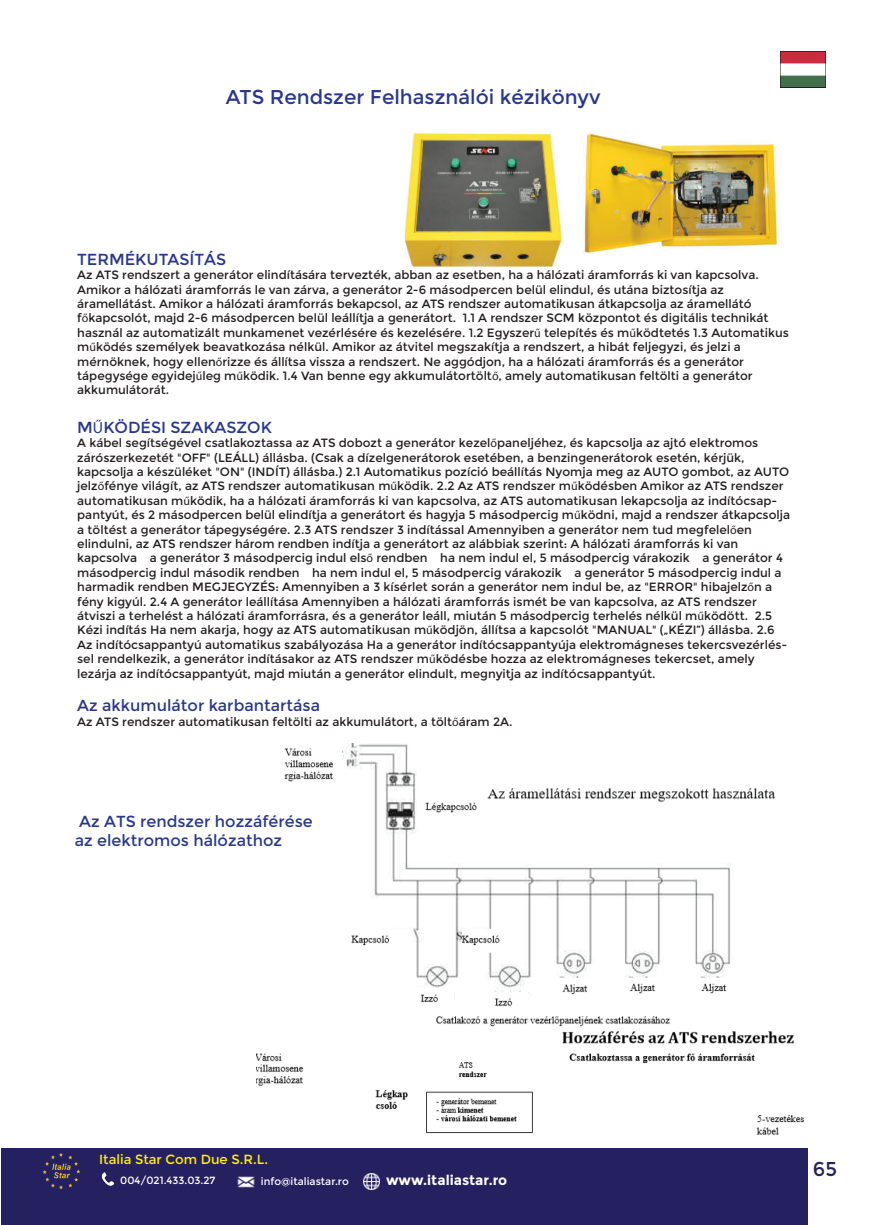
<style>
.page{position:relative;width:874px;height:1225px;background:#fff}
.page>*{position:absolute;margin:0;border:0;box-sizing:border-box;transform-origin:0 0}
.t1{font:20px "Montserrat";color:#283890}
.t2{font:20px "Montserrat";color:#252161}
.t3{font:16px/19.2px "Montserrat";color:#283890}
.t4{font:700 13.8px "Montserrat";color:#fff}
.t5{font:13.2px "Montserrat";color:#fff101}
.t6{font:12px/14.4px "Montserrat";color:#231f20}
.t7{font:10.4px "Montserrat";color:#fff}
.s1{font-family:"Myriad Pro"}
</style>
<div class="page">
<div style="left:1px;top:1149px;width:806px;height:76px;background:#252161"></div>
<img style="left:44px;top:1153px;width:36px;height:35px">
<svg style="left:101px;top:1172px;width:13px;height:13px"></svg>
<img style="left:237px;top:1176px;width:18px;height:12px">
<img style="left:363px;top:1173px;width:16px;height:16px">
<img style="left:404px;top:132px;width:373px;height:135px">
<img style="left:780px;top:52px;width:45px;height:36px">
<img style="left:257px;top:743px;width:547px;height:392px">
<h1 class="t1" style="left:226px;top:86px;width:376px">ATS Rendszer Felhasználói kézikönyv</h1>
<h2 class="t3" style="left:77px;top:250px;width:150px">TERMÉKUTASÍTÁS</h2>
<p class="t6" style="left:77px;top:268px;width:713px">Az ATS rendszert a generátor elindítására tervezték, abban az esetben, ha a hálózati áramforrás ki van kapcsolva.<br>Amikor a hálózati áramforrás le van zárva, a generátor 2-6 másodpercen belül elindul, és utána biztosítja az áramellátást. Amikor a hálózati áramforrás bekapcsol, az ATS rendszer automatikusan átkapcsolja az áramellátó f<span class="s1">ő</span>kapcsolót, majd 2-6 másodpercen belül leállítja a generátort. 1.1 A rendszer SCM központot és digitális technikát használ az automatizált munkamenet vezérlésére és kezelésére. 1.2 Egyszer<span class="s1">ű</span> telepítés és m<span class="s1">ű</span>ködtetés 1.3 Automatikus m<span class="s1">ű</span>ködés személyek beavatkozása nélkül. Amikor az átvitel megszakítja a rendszert, a hibát feljegyzi, és jelzi a mérnöknek, hogy ellen<span class="s1">ő</span>rizze és állítsa vissza a rendszert. Ne aggódjon, ha a hálózati áramforrás és a generátor tápegysége egyidej<span class="s1">ű</span>leg m<span class="s1">ű</span>ködik. 1.4 Van benne egy akkumulátortölt<span class="s1">ő</span>, amely automatikusan feltölti a generátor akkumulátorát.</p>
<h2 class="t3" style="left:77px;top:418px;width:196px">M<span class="s1">Ű</span>KÖDÉSI SZAKASZOK</h2>
<p class="t6" style="left:77px;top:436px;width:714px">A kábel segítségével csatlakoztassa az ATS dobozt a generátor kezel<span class="s1">ő</span>paneljéhez, és kapcsolja az ajtó elektromos zárószerkezetét "OFF" (LEÁLL) állásba. (Csak a dízelgenerátorok esetében, a benzingenerátorok esetén, kérjük, kapcsolja a készüléket "ON" (INDÍT) állásba.) 2.1 Automatikus pozíció beállítás Nyomja meg az AUTO gombot, az AUTO jelz<span class="s1">ő</span>fénye világít, az ATS rendszer automatikusan m<span class="s1">ű</span>ködik. 2.2 Az ATS rendszer m<span class="s1">ű</span>ködésben Amikor az ATS rendszer automatikusan m<span class="s1">ű</span>ködik, ha a hálózati áramforrás ki van kapcsolva, az ATS automatikusan lekapcsolja az indítócsap&shy;pantyút, és 2 másodpercen belül elindítja a generátort és hagyja 5 másodpercig m<span class="s1">ű</span>ködni, majd a rendszer átkapcsolja a töltést a generátor tápegységére. 2.3 ATS rendszer 3 indítással Amennyiben a generátor nem tud megfelel<span class="s1">ő</span>en elindulni, az ATS rendszer három rendben indítja a generátort az alábbiak szerint: A hálózati áramforrás ki van kapcsolva a generátor 3 másodpercig indul els<span class="s1">ő</span> rendben ha nem indul el, 5 másodpercig várakozik a generátor 4 másodpercig indul második rendben ha nem indul el, 5 másodpercig várakozik a generátor 5 másodpercig indul a harmadik rendben MEGJEGYZÉS: Amennyiben a 3 kísérlet során a generátor nem indul be, az "ERROR" hibajelz<span class="s1">ő</span>n a fény kigyúl. 2.4 A generátor leállítása Amennyiben a hálózati áramforrás ismét be van kapcsolva, az ATS rendszer átviszi a terhelést a hálózati áramforrásra, és a generátor leáll, miután 5 másodpercig terhelés nélkül m<span class="s1">ű</span>ködött. 2.5<br>Kézi indítás Ha nem akarja, hogy az ATS automatikusan m<span class="s1">ű</span>ködjön, állítsa a kapcsolót "MANUAL" („KÉZI”) állásba. 2.6<br>Az indítócsappantyú automatikus szabályozása Ha a generátor indítócsappantyúja elektromágneses tekercsvezérlés&shy;sel rendelkezik, a generátor indításakor az ATS rendszer m<span class="s1">ű</span>ködésbe hozza az elektromágneses tekercset, amely lezárja az indítócsappantyút, majd miután a generátor elindult, megnyitja az indítócsappantyút.</p>
<h2 class="t3" style="left:77px;top:696px;width:244px">Az akkumulátor karbantartása</h2>
<p class="t6" style="left:77px;top:714px;width:436px">Az ATS rendszer automatikusan feltölti az akkumulátort, a tölt<span class="s1">ő</span>áram 2A.</p>
<h2 class="t3" style="left:75px;top:812px;width:239px">Az ATS rendszer hozzáférése az elektromos hálózathoz</h2>
<p class="t5" style="left:99px;top:1152px;width:170px">Italia Star Com Due S.R.L.</p>
<p class="t7" style="left:120px;top:1174px;width:97px">004/021.433.03.27</p>
<p class="t7" style="left:261px;top:1175px;width:89px">info@italiastar.ro</p>
<p class="t4" style="left:386px;top:1171px;width:123px">www.italiastar.ro</p>
<h1 class="t2" style="left:812px;top:1157px;width:25px">65</h1>
</div>
